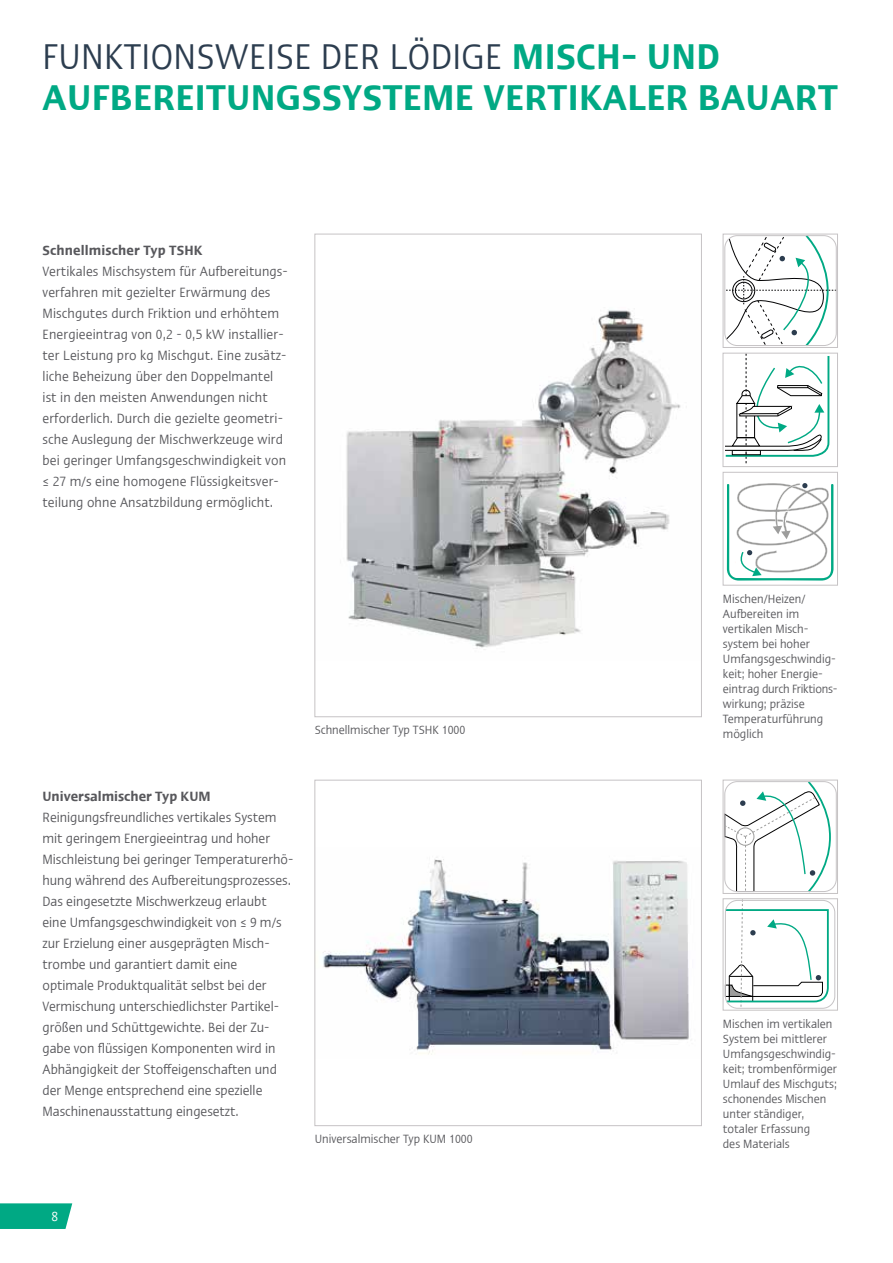
<style>
.page{position:relative;width:893px;height:1263px;background:#fff}
.page>*{position:absolute;margin:0;border:0;box-sizing:border-box;transform-origin:0 0}
.t1{font:600 condensed 36px/40.5px "Ergo Com";letter-spacing:.01em;color:#00a984}
.t2{font:condensed 13.5px/21px "Ergo Com";color:#58585c}
.t3{font:600 condensed 13.5px "Ergo Com";color:#58585c}
.t4{font:condensed 13.5px "Ergo Com";color:#fff}
.t5{font:condensed 12px/15px "Ergo Com";color:#58585c}
.s1{font-weight:400;color:#2c3d4f}
</style>
<div class="page">
<svg style="left:0;top:1203px;width:72px;height:26px;background:#0ead8b"></svg>
<img style="left:346px;top:310px;width:335px;height:340px">
<img style="left:323px;top:857px;width:366px;height:198px">
<div style="left:315px;top:780px;width:387px;height:346px;border:1px solid #c6c3c5"></div>
<svg style="left:727px;top:483px;width:107px;height:98px"></svg>
<div style="left:723px;top:472px;width:115px;height:113px;border:1px solid #c6c3c5"></div>
<div style="left:723px;top:234px;width:115px;height:114px;border:1px solid #c6c3c5"></div>
<svg style="left:725px;top:234px;width:111px;height:113px"></svg>
<div style="left:725px;top:235px;width:111px;height:111px;border:1px solid #c6c3c5;border-radius:12px"></div>
<svg style="left:725px;top:355px;width:105px;height:108px"></svg>
<div style="left:723px;top:353px;width:115px;height:114px;border:1px solid #c6c3c5"></div>
<div style="left:723px;top:780px;width:115px;height:114px;border:1px solid #c6c3c4"></div>
<svg style="left:724px;top:780px;width:108px;height:113px"></svg>
<div style="left:736px;top:827px;width:18px;height:19px;border:1px solid #9d9d9c;border-radius:50%"></div>
<div style="left:725px;top:781px;width:111px;height:111px;border:1px solid #c6c3c5;border-radius:12px"></div>
<div style="left:723px;top:898px;width:115px;height:112px;border:1px solid #c6c3c4"></div>
<svg style="left:724px;top:899px;width:106px;height:108px"></svg>
<div style="left:725px;top:900px;width:110px;height:108px;border:1px solid #c6c3c5;border-radius:12px"></div>
<h1 class="t1" style="left:43px;top:33px;width:797px"><span class="s1">FUNKTIONSWEISE DER LÖDIGE</span> MISCH- UND<br>AUFBEREITUNGSSYSTEME VERTIKALER BAUART</h1>
<p class="t3" style="left:43px;top:240px;width:162px">Schnellmischer Typ TSHK</p>
<p class="t2" style="left:43px;top:260px;width:247px">Vertikales Mischsystem für Aufbereitungs&shy;verfahren mit gezielter Erwärmung des Mischgutes durch Friktion und erhöhtem Energieeintrag von 0,2 - 0,5 kW installier&shy;ter Leistung pro kg Mischgut. Eine zusätz&shy;liche Beheizung über den Doppelmantel ist in den meisten Anwendungen nicht erforderlich. Durch die gezielte geometri&shy;sche Auslegung der Mischwerkzeuge wird bei geringer Umfangsgeschwindigkeit von ≤ 27 m/s eine homogene Flüssigkeitsver&shy;teilung ohne Ansatzbildung ermöglicht.</p>
<p class="t3" style="left:43px;top:786px;width:170px">Universalmischer Typ KUM</p>
<p class="t2" style="left:43px;top:806px;width:252px">Reinigungsfreundliches vertikales System mit geringem Energieeintrag und hoher Mischleistung bei geringer Temperaturerhö&shy;hung während des Aufbereitungsprozesses.<br>Das eingesetzte Mischwerkzeug erlaubt eine Umfangsgeschwindigkeit von ≤ 9 m/s zur Erzielung einer ausgeprägten Misch&shy;trombe und garantiert damit eine<br>optimale Produktqualität selbst bei der Vermischung unterschiedlichster Partikel&shy;größen und Schüttgewichte. Bei der Zu&shy;gabe von flüssigen Komponenten wird in Abhängigkeit der Stoffeigenschaften und der Menge entsprechend eine spezielle Maschinenausstattung eingesetzt.</p>
<p class="t5" style="left:315px;top:722px;width:152px">Schnellmischer Typ TSHK 1000</p>
<p class="t5" style="left:315px;top:1131px;width:160px">Universalmischer Typ KUM 1000</p>
<p class="t4" style="left:51px;top:1207px;width:8px">8</p>
<p class="t5" style="left:723px;top:590px;width:116px">Mischen/Heizen/<br>Aufbereiten im vertikalen Misch&shy;system bei hoher<br>Umfangsgeschwindig&shy;keit; hoher Energie&shy;eintrag durch Friktions&shy;wirkung; präzise<br>Temperaturführung möglich</p>
<p class="t5" style="left:723px;top:1015px;width:116px">Mischen im vertikalen<br>System bei mittlerer<br>Umfangsgeschwindig&shy;keit; trombenförmiger<br>Umlauf des Mischguts; schonendes Mischen unter ständiger, totaler Erfassung<br>des Materials</p>
</div>
